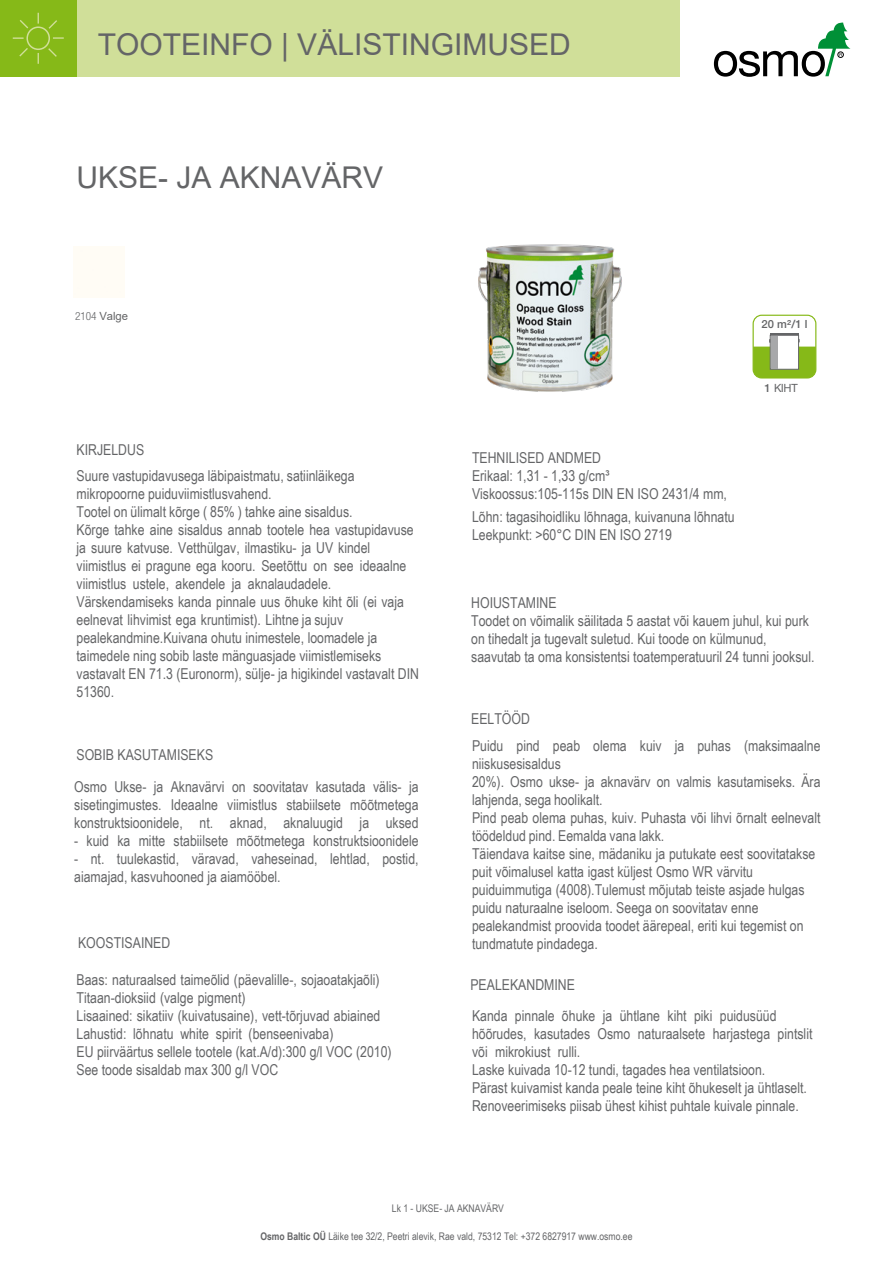
<style>
.page{position:relative;width:893px;height:1263px;background:#fff}
.page>*{position:absolute;margin:0;border:0;box-sizing:border-box;transform-origin:0 0}
.t1{font:30px "Arial";color:#646567}
.t2{font:15px/18px "Arial Narrow";color:#646567}
.t3{font:11.25px "Arial";color:#646567}
.t4{font:500 11.25px "Helvetica Neue";color:#646567}
.t5{font:10.5px "Arial Narrow";color:#646567}
.s1{font-family:"Helvetica Neue";font-weight:300;font-stretch:condensed}
.s2{font-family:"Helvetica Neue";font-weight:500}
.s3{font-weight:700}
</style>
<div class="page">
<div style="left:77px;top:0;width:603px;height:77px;background:#d0df99"></div>
<svg style="left:714px;top:23px;width:136px;height:54px"></svg>
<div style="left:0;top:0;width:77px;height:77px;background:#86b918"></div>
<svg style="left:12px;top:12px;width:52px;height:52px"></svg>
<img style="left:478px;top:244px;width:144px;height:147px">
<div style="left:753px;top:315px;width:63px;height:63px;border:1px solid #86b918;border-radius:9px"></div>
<svg style="left:753px;top:333px;width:63px;height:45px"></svg>
<h1 class="t1" style="left:98px;top:24px;width:474px">TOOTEINFO | VÄLISTINGIMUSED</h1>
<h1 class="t1" style="left:77px;top:157px;width:308px">UKSE- JA AKNAVÄRV</h1>
<p class="t3" style="left:75px;top:308px;width:55px"><span class="s1">2104</span> Valge</p>
<p class="t2" style="left:77px;top:436px;width:280px;line-height:25.8px">KIRJELDUS<br>Suure vastupidavusega läbipaistmatu, satiinläikega</p>
<p class="t2" style="left:77px;top:484px;width:344px">mikropoorne puiduviimistlusvahend.<br>Tootel on ülimalt kõrge ( 85% ) tahke aine sisaldus.<br>Kõrge tahke aine sisaldus annab tootele hea vastupidavuse ja suure katvuse. Vetthülgav, ilmastiku- ja UV kindel viimistlus ei pragune ega kooru. Seetõttu on see ideaalne viimistlus ustele, akendele ja aknalaudadele.<br>Värskendamiseks kanda pinnale uus õhuke kiht õli (ei vaja eelnevat lihvimist ega kruntimist). Lihtne ja sujuv pealekandmine.Kuivana ohutu inimestele, loomadele ja taimedele ning sobib laste mänguasjade viimistlemiseks vastavalt EN 71.3 (Euronorm), sülje- ja higikindel vastavalt DIN 51360.</p>
<p class="t2" style="left:74px;top:738px;width:346px;line-height:32.1px">SOBIB KASUTAMISEKS<br>Osmo Ukse- ja Aknavärvi on soovitatav kasutada välis- ja</p>
<p class="t2" style="left:74px;top:795px;width:346px">sisetingimustes. Ideaalne viimistlus stabiilsete mõõtmetega konstruktsioonidele, nt. aknad, aknaluugid ja uksed</p>
<p class="t2" style="left:74px;top:831px;width:346px">- kuid ka mitte stabiilsete mõõtmetega konstruktsioonidele</p>
<p class="t2" style="left:74px;top:849px;width:346px">- nt. tuulekastid, väravad, vaheseinad, lehtlad, postid, aiamajad, kasvuhooned ja aiamööbel.</p>
<p class="t2" style="left:78px;top:933px;width:94px">KOOSTISAINED</p>
<p class="t2" style="left:77px;top:970px;width:317px">Baas: naturaalsed taimeõlid (päevalille-, sojaoatakjaõli)<br>Titaan-dioksiid (valge pigment)<br>Lisaained: sikatiiv (kuivatusaine), vett-tõrjuvad abiained Lahustid: lõhnatu white spirit (benseenivaba)<br>EU piirväärtus sellele tootele (kat.A/d):300 g/l VOC (2010)<br>See toode sisaldab max 300 g/l VOC</p>
<p class="t4" style="left:761px;top:318px;width:48px">20 m²/1 l</p>
<p class="t2" style="left:472px;top:448px;width:256px">TEHNILISED ANDMED<br>Erikaal: 1,31 - 1,33 g/cm³<br>Viskoossus:105-115s DIN EN ISO 2431/4 mm,</p>
<p class="t2" style="left:472px;top:507px;width:264px">Lõhn: tagasihoidliku lõhnaga, kuivanuna lõhnatu<br>Leekpunkt: &gt;60°C DIN EN ISO 2719</p>
<p class="t3" style="left:765px;top:380px;width:35px"><span class="s2">1</span> KIHT</p>
<p class="t2" style="left:471px;top:593px;width:345px">HOIUSTAMINE<br>Toodet on võimalik säilitada 5 aastat või kauem juhul, kui purk on tihedalt ja tugevalt suletud. Kui toode on külmunud, saavutab ta oma konsistentsi toatemperatuuril 24 tunni jooksul.</p>
<p class="t2" style="left:471px;top:704px;width:351px;line-height:27.5px">EELTÖÖD<br>Puidu pind peab olema kuiv ja puhas (maksimaalne</p>
<p class="t2" style="left:472px;top:754px;width:350px">niiskusesisaldus<br>20%). Osmo ukse- ja aknavärv on valmis kasutamiseks. Ära lahjenda, sega hoolikalt.<br>Pind peab olema puhas, kuiv. Puhasta või lihvi õrnalt eelnevalt töödeldud pind. Eemalda vana lakk.<br>Täiendava kaitse sine, mädaniku ja putukate eest soovitatakse puit võimalusel katta igast küljest Osmo WR värvitu puiduimmutiga (4008).Tulemust mõjutab teiste asjade hulgas puidu naturaalne iseloom. Seega on soovitatav enne pealekandmist proovida toodet äärepeal, eriti kui tegemist on tundmatute pindadega.</p>
<p class="t2" style="left:470px;top:968px;width:308px;line-height:31.3px">PEALEKANDMINE<br>Kanda pinnale õhuke ja ühtlane kiht piki puidusüüd</p>
<p class="t2" style="left:472px;top:1024px;width:342px">hõõrudes, kasutades Osmo naturaalsete harjastega pintslit või mikrokiust rulli.<br>Laske kuivada 10-12 tundi, tagades hea ventilatsioon.<br>Pärast kuivamist kanda peale teine kiht õhukeselt ja ühtlaselt.<br>Renoveerimiseks piisab ühest kihist puhtale kuivale pinnale.</p>
<p class="t5" style="left:392px;top:1201px;width:113px">Lk 1 - UKSE- JA AKNAVÄRV</p>
<p class="t5" style="left:260px;top:1228px;width:374px"><span class="s3">Osmo Baltic OÜ</span> Läike tee 32/2, Peetri alevik, Rae vald, 75312 Tel: +372 6827917 www.osmo.ee</p>
</div>
